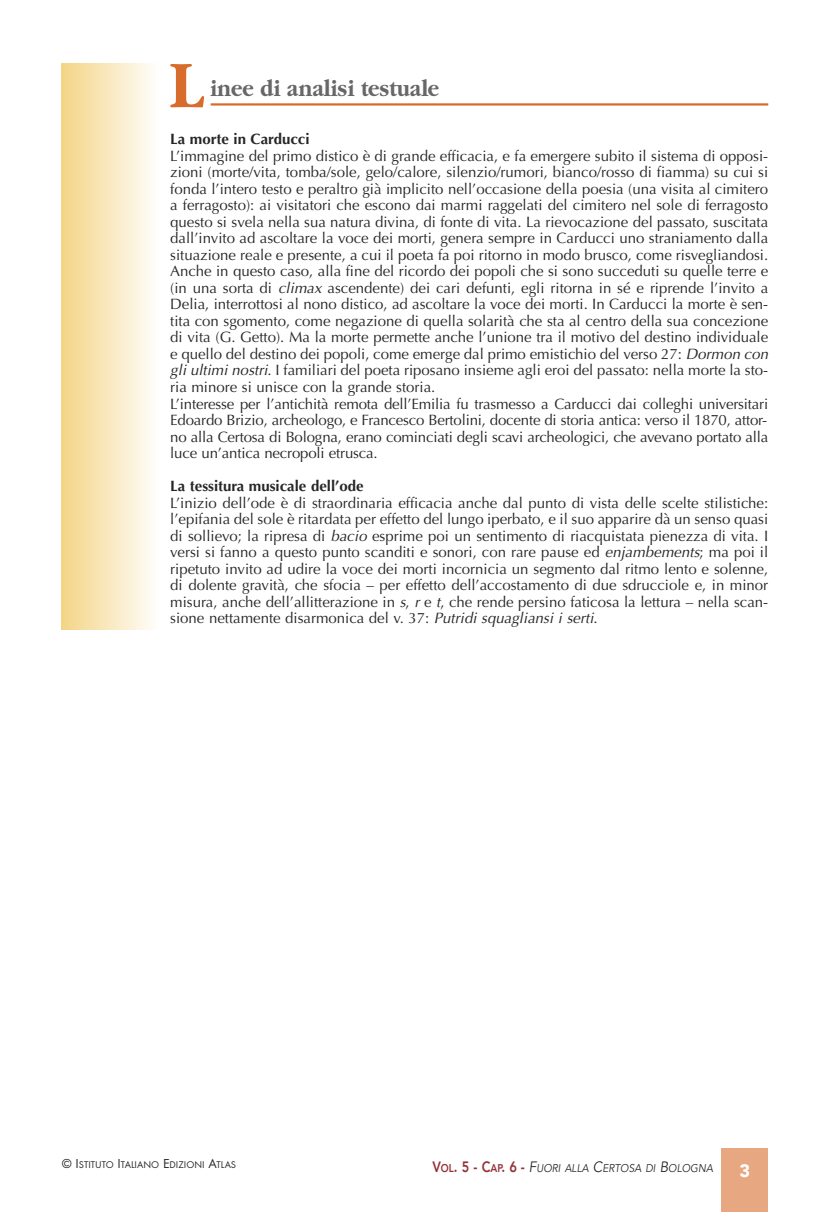
<style>
.page{position:relative;width:830px;height:1212px;background:#fff}
.page>*{position:absolute;margin:0;border:0;box-sizing:border-box;transform-origin:0 0}
.t1{font:700 69.15px "Garamond";color:#d76c2c;scale:.9 1}
.t2{font:700 24px "Garamond";color:#686768;scale:.9 1}
.t3{font:900 18px "Avenir";color:#fff}
.t4{font:15px/16.5px "Optima";color:#272627}
.t5{font:700 15px "Optima";color:#272627}
.t6{font:italic 11.25px "Avenir";color:#272627;scale:.9 1}
.t7{font:10.2px "Futura T";color:#272627}
.s1{font-style:italic}
.s2{font-size:13.5px}
.s3{font-weight:800;font-style:normal;font-size:15px;color:#973035}
.s4{font-weight:800;font-style:normal;color:#973035}
.s5{font-size:15px}
</style>
<div class="page">
<div style="left:721px;top:1148px;width:46px;height:64px;background:#e7a781"></div>
<hr style="left:210px;top:103px;width:557px;height:3px;background:#d76c2c">
<div style="left:62px;top:64px;width:95px;height:565px;background:linear-gradient(to right,#f4d587,#fffdfb)"></div>
<h1 class="t1" style="left:170px;top:43px;width:39px">L</h1>
<h2 class="t2" style="left:210px;top:73px;width:256px">inee di analisi testuale</h2>
<p class="t5" style="left:170px;top:133px;width:141px">La morte in Carducci</p>
<p class="t4" style="left:170px;top:149px;width:599px">L’immagine del primo distico è di grande efficacia, e fa emergere subito il sistema di opposi&shy;zioni (morte/vita, tomba/sole, gelo/calore, silenzio/rumori, bianco/rosso di fiamma) su cui si fonda l’intero testo e peraltro già implicito nell’occasione della poesia (una visita al cimitero a ferragosto): ai visitatori che escono dai marmi raggelati del cimitero nel sole di ferragosto questo si svela nella sua natura divina, di fonte di vita. La rievocazione del passato, suscitata dall’invito ad ascoltare la voce dei morti, genera sempre in Carducci uno straniamento dalla situazione reale e presente, a cui il poeta fa poi ritorno in modo brusco, come risvegliandosi.<br>Anche in questo caso, alla fine del ricordo dei popoli che si sono succeduti su quelle terre e (in una sorta di <span class="s1">climax</span> ascendente) dei cari defunti, egli ritorna in sé e riprende l’invito a Delia, interrottosi al nono distico, ad ascoltare la voce dei morti. In Carducci la morte è sen&shy;tita con sgomento, come negazione di quella solarità che sta al centro della sua concezione di vita (G. Getto). Ma la morte permette anche l’unione tra il motivo del destino individuale e quello del destino dei popoli, come emerge dal primo emistichio del verso 27: <span class="s1">Dormon con gli ultimi nostri</span>. I familiari del poeta riposano insieme agli eroi del passato: nella morte la sto&shy;ria minore si unisce con la grande storia.<br>L’interesse per l’antichità remota dell’Emilia fu trasmesso a Carducci dai colleghi universitari Edoardo Brizio, archeologo, e Francesco Bertolini, docente di storia antica: verso il 1870, attor&shy;no alla Certosa di Bologna, erano cominciati degli scavi archeologici, che avevano portato alla luce un’antica necropoli etrusca.</p>
<p class="t5" style="left:170px;top:480px;width:195px">La tessitura musicale dell’ode</p>
<p class="t4" style="left:170px;top:496px;width:599px;text-align:justify">L’inizio dell’ode è di straordinaria efficacia anche dal punto di vista delle scelte stilistiche: l’epifania del sole è ritardata per effetto del lungo iperbato, e il suo apparire dà un senso quasi di sollievo; la ripresa di <span class="s1">bacio</span> esprime poi un sentimento di riacquistata pienezza di vita. I versi si fanno a questo punto scanditi e sonori, con rare pause ed <span class="s1">enjambements</span>; ma poi il ripetuto invito ad udire la voce dei morti incornicia un segmento dal ritmo lento e solenne, di dolente gravità, che sfocia – per effetto dell’accostamento di due sdrucciole e, in minor misura, anche dell’allitterazione in <span class="s1">s</span>, <span class="s1">r</span> e <span class="s1">t</span>, che rende persino faticosa la lettura – nella scan&shy;sione nettamente disarmonica del v. 37: <span class="s1">Putridi squagliansi i serti</span>.</p>
<p class="t7" style="left:62px;top:1158px;width:176px"><span class="s2">© I</span>STITUTO <span class="s2">I</span>TALIANO <span class="s2">E</span>DIZIONI <span class="s2">A</span>TLAS</p>
<p class="t6" style="left:432px;top:1160px;width:313px"><span class="s3">V</span><span class="s4">ol</span><span class="s3">. 5 - C</span><span class="s4">ap</span><span class="s3">. 6 -</span> <span class="s5">F</span>UORI ALLA <span class="s5">C</span>ERTOSA DI <span class="s5">B</span>OLOGNA</p>
<p class="t3" style="left:739px;top:1159px;width:12px">3</p>
</div>
